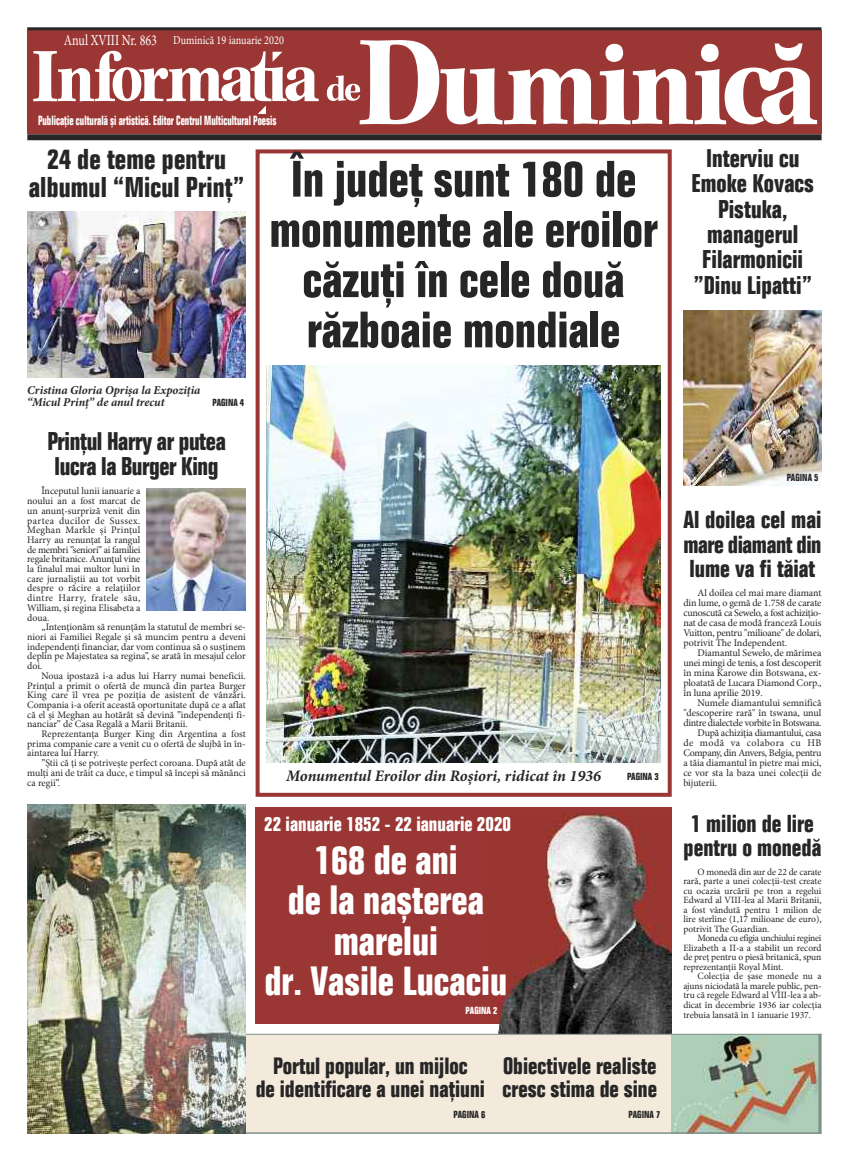
<style>
.page{position:relative;width:851px;height:1163px;background:#fff}
.page>*{position:absolute;margin:0;border:0;box-sizing:border-box;transform-origin:0 0}
.t1{font:79.3px "IZ Kepler Std Bold";color:#fff;scale:.95 1}
.t2{font:condensed 50px/50.2px "IZ BC Folio";color:#272627;text-align:center}
.t3{font:condensed 40px/40px "IZ BC Folio";color:#fff;text-align:center}
.t4{font:condensed 28px/28px "IZ BC Folio";letter-spacing:.005em;color:#272627}
.t5{font:condensed 25px/25.3px "IZ BC Folio";color:#272627;text-align:center}
.t6{font:condensed 24px/24.6px "IZ BC Folio";color:#272627;text-align:center}
.t7{font:condensed 23px/23px "IZ BC Folio";color:#272627}
.t8{font:condensed 20px "IZ BC Folio";color:#fff}
.t9{font:16px "IZ Minion Pro Bold It";letter-spacing:-.005em;color:#272627}
.t10{font:condensed 13px "IZ BC Folio";color:#fff;scale:.8 1}
.t11{font:12px/12px "IZ Minion Pro Bold It";color:#272627}
.t12{font:12px "IZ Minion Pro Regular";color:#fff;scale:.85 1}
.t13{font:10px/10px "IZ Minion Pro Regular";letter-spacing:-.01em;color:#272627;text-align:justify}
.t14{font:condensed 10px "IZ BC Folio";color:#272627}
.t15{font:10px "IZ Minion Pro Regular";letter-spacing:-.03em;color:#272627}
.t16{font:10px "IZ Minion Pro Regular";letter-spacing:.04em;color:#272627}
.t17{font:condensed 10px "IZ BC Folio";color:#fff}
.t18{font:9.9px/9.7px "IZ Minion Pro Regular";color:#272627;text-align:justify}
.t19{font:9.5px/9.5px "IZ Minion Pro Regular";color:#272627;text-align:justify}
.s1{font-size:15px}
.s2{font-size:50px}
</style>
<div class="page">
<div style="left:27px;top:134px;width:794px;height:6px;background:#272627"></div>
<div style="left:27px;top:30px;width:794px;height:104px;background:#9a3734"></div>
<svg style="left:58px;top:51px;width:261px;height:63px"></svg>
<svg style="left:327px;top:40px;width:490px;height:84px"></svg>
<hr style="left:27px;top:27px;width:794px;height:3px;background:#272627">
<div style="left:27px;top:1033px;width:794px;height:99px;background:#f4eadb"></div>
<img style="left:671px;top:1034px;width:147px;height:98px">
<hr style="left:818px;top:1033px;width:3px;height:100px;background:#7d8f87">
<hr style="left:27px;top:1132px;width:794px;height:1px;background:#7d8f87">
<div style="left:255px;top:149px;width:416px;height:647px;border:4px solid #9a3734"></div>
<div style="left:255px;top:807px;width:416px;height:216px;background:#9a3734"></div>
<img style="left:683px;top:310px;width:138px;height:176px">
<img style="left:267px;top:366px;width:393px;height:396px">
<img style="left:27px;top:212px;width:219px;height:165px">
<img style="left:483px;top:813px;width:188px;height:220px">
<img style="left:671px;top:813px;width:1px;height:210px">
<hr style="left:27px;top:1033px;width:794px;height:1px;background:#7d8f87">
<img style="left:146px;top:488px;width:100px;height:122px">
<img style="left:27px;top:804px;width:219px;height:329px">
<p class="t12" style="left:64px;top:36px;width:260px"><span class="s1">Anul XVIII Nr. 863</span> Duminic[ 19 ianuarie 2020</p>
<h1 class="t1" style="left:32px;top:45px;width:30px">I</h1>
<h3 class="t10" style="left:38px;top:115px;width:299px">Publica\ie cultural[ ;i artistic[. Editor Centrul Multicultural Poesis</h3>
<h3 class="t4" style="left:29px;top:148px;width:609px;text-indent:18px">24 de teme pentru<br>albumul “Micul Prin\” <span class="s2">~n jude\ sunt 180 de</span></h3>
<h2 class="t2" style="left:269px;top:208px;width:389px">monumente ale eroilor c[zu\i `n cele dou[ r[zboaie mondiale</h2>
<p class="t11" style="left:27px;top:385px;width:175px">Cristina Gloria Opri;a la Expoziția “Micul Prinț” de anul trecut</p>
<p class="t14" style="left:212px;top:399px;width:33px">PAGINA 4</p>
<h3 class="t5" style="left:47px;top:431px;width:180px;line-height:25px;text-align:left">Prin\ul Harry ar putea lucra la Burger King</h3>
<p class="t18" style="left:27px;top:487px;width:115px;text-indent:14px">Începutul lunii ianuarie a noului an a fost marcat de un anunț-surpriză venit din partea ducilor de Sussex.<br>Meghan Markle și Prințul Harry au renunțat la rangul de membri ”seniori” ai familiei regale britanice. Anunțul vine la finalul mai multor luni în care jurnaliștii au tot vorbit despre o răcire a relațiilor dintre Harry, fratele său, William, și regina Elisabeta a doua.</p>
<p class="t18" style="left:27px;top:623px;width:220px;text-indent:14px">„Intenţionăm să renunţăm la statutul de membri se&shy;niori ai Familiei Regale şi să muncim pentru a deveni independenţi financiar, dar vom continua să o susţinem deplin pe Majestatea sa regina”, se arată în mesajul celor doi.</p>
<p class="t18" style="left:27px;top:671px;width:220px;text-indent:14px">Noua ipostază i-a adus lui Harry numai beneficii.<br>Prințul a primit o ofertă de muncă din partea Burger King care îl vrea pe poziția de asistent de vânzări.<br>Compania i-a oferit această oportunitate după ce a aflat că el și Meghan au hotărât să devină ”independenți fi&shy;nanciar” de Casa Regală a Marii Britanii.</p>
<p class="t18" style="left:27px;top:729px;width:220px;text-indent:14px">Reprezentanța Burger King din Argentina a fost prima companie care a venit cu o ofertă de slujbă în în&shy;aintarea lui Harry.</p>
<p class="t18" style="left:27px;top:759px;width:220px;text-indent:14px">”Știi că ți se potrivește perfect coroana. După atât de mulți ani de trăit ca duce, e timpul să începi să mănânci ca regii”.</p>
<h3 class="t9" style="left:286px;top:769px;width:316px">Monumentul Eroilor din Ro;iori, ridicat în 1936</h3>
<h3 class="t8" style="left:264px;top:816px;width:248px">22 ianuarie 1852 - 22 ianuarie 2020</h3>
<h3 class="t3" style="left:264px;top:843px;width:244px">168 de ani<br>de la na;terea marelui<br>dr. Vasile Lucaciu</h3>
<p class="t17" style="left:465px;top:1006px;width:33px">PAGINA 2</p>
<p class="t14" style="left:627px;top:772px;width:33px">PAGINA 3</p>
<h3 class="t7" style="left:256px;top:1055px;width:231px;text-align:center">Portul popular, un mijloc<br>de identificare a unei na\iuni</h3>
<p class="t14" style="left:453px;top:1110px;width:33px">PAGINA 6</p>
<h3 class="t7" style="left:502px;top:1055px;width:156px">Obiectivele realiste cresc stima de sine</h3>
<p class="t14" style="left:628px;top:1110px;width:33px">PAGINA 7</p>
<h3 class="t5" style="left:691px;top:148px;width:124px">Interviu cu<br>Emoke Kovacs<br>Pistuka, managerul<br>Filarmonicii ”Dinu Lipatti”</h3>
<p class="t14" style="left:786px;top:474px;width:33px">PAGINA 5</p>
<h3 class="t6" style="left:683px;top:509px;width:140px;text-align:justify">Al doilea cel mai mare diamant din lume va fi t[iat</h3>
<p class="t13" style="left:683px;top:588px;width:140px;text-indent:14px">Al doilea cel mai mare diamant din lume, o gemă de 1.758 de carate cunoscută ca Sewelo, a fost achiziţio&shy;nat de casa de modă franceză Louis Vuitton, pentru "milioane" de dolari, potrivit The Independent.</p>
<p class="t13" style="left:683px;top:648px;width:140px;text-indent:14px">Diamantul Sewelo, de mărimea unei mingi de tenis, a fost descoperit în mina Karowe din Botswana, ex&shy;ploatată de Lucara Diamond Corp., în luna aprilie 2019.</p>
<p class="t13" style="left:697px;top:698px;width:125px">Numele diamantului semnifică</p>
<p class="t13" style="left:683px;top:708px;width:140px">"descoperire rară" în tswana, unul</p>
<p class="t13" style="left:683px;top:718px;width:140px">dintre dialectele vorbite în Botswana.</p>
<p class="t13" style="left:697px;top:728px;width:125px">După achiziţia diamantului, casa</p>
<p class="t16" style="left:683px;top:738px;width:140px">de modă va colabora cu HB</p>
<p class="t15" style="left:683px;top:748px;width:140px">Company, din Anvers, Belgia, pentru</p>
<p class="t13" style="left:683px;top:758px;width:140px">a tăia diamantul în pietre mai mici,</p>
<p class="t13" style="left:683px;top:768px;width:140px">ce vor sta la baza unei colecţii de</p>
<p class="t13" style="left:683px;top:778px;width:35px">bijuterii.</p>
<h3 class="t6" style="left:683px;top:813px;width:139px">1 milion de lire pentru o moned[</h3>
<p class="t19" style="left:683px;top:867px;width:140px;text-indent:14px">O monedă din aur de 22 de carate rară, parte a unei colecţii-test create cu ocazia urcării pe tron a regelui Edward al VIII-lea al Marii Britanii, a fost vândută pentru 1 milion de lire sterline (1,17 milioane de euro), potrivit The Guardian.</p>
<p class="t19" style="left:683px;top:934px;width:140px;text-indent:14px">Moneda cu efigia unchiului reginei Elizabeth a II-a a stabilit un record de preţ pentru o piesă britanică, spun reprezentanţii Royal Mint.</p>
<p class="t19" style="left:683px;top:972px;width:140px;text-indent:14px">Colecţia de şase monede nu a ajuns niciodată la marele public, pen&shy;tru că regele Edward al VIII-lea a ab&shy;dicat în decembrie 1936 iar colec\ia trebuia lansat[ `n 1 ianuarie 1937.</p>
</div>
